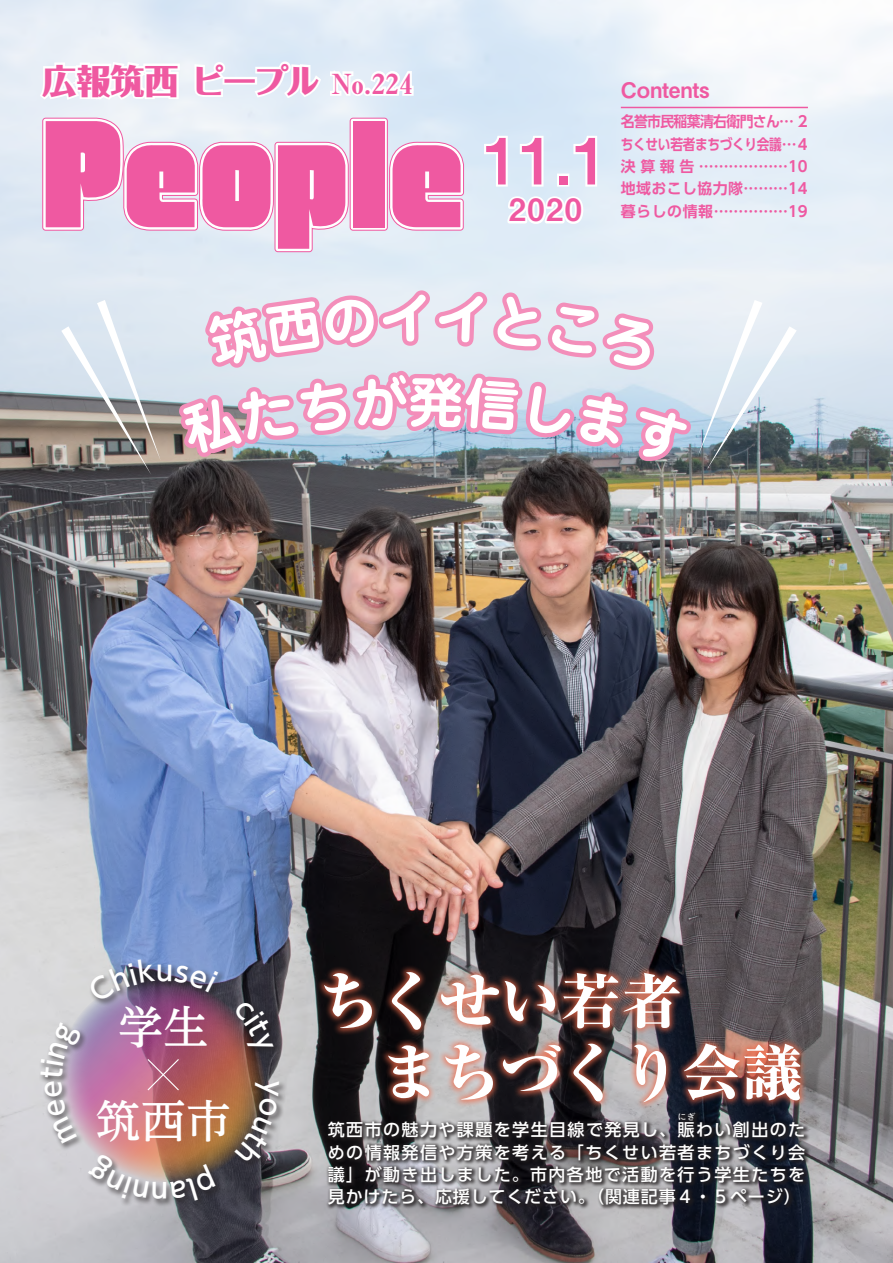
<style>
.page{position:relative;width:893px;height:1263px;background:#fff}
.page>*{position:absolute;margin:0;border:0;box-sizing:border-box;transform-origin:0 0}
.t1{font:63.75px "Midashi Go Pro MB31";color:#ef59a1;scale:.94 1}
.t2{font:800 60.6px/71.6px "Ryumin Pro";color:#fff}
.t3{font:500 45.15px/93.9px "UD Reimin Pro";color:#fff;text-align:center}
.t4{font:800 34.05px "Folk Pro";color:#ef59a1}
.t5{font:30.9px "Midashi Go Pro MB31";color:#ef59a1}
.t6{font:27.6px "Midashi Min Pro MA31";color:#ef59a1}
.t7{font:21.3px "Midashi Go Pro MB31";color:#ef59a1}
.t8{font:500 16.95px/22.2px "UD Shin Go Pro";letter-spacing:.085em;color:#fff;text-align:justify}
.t9{font:700 14.85px/22.4px "UD Shin Go Pro De";letter-spacing:-.02em;color:#ef59a1;text-align:justify;scale:.93 1}
.t10{font:500 8.55px "UD Shin Go Pro";color:#fff}
</style>
<div class="page">
<img style="left:0;top:0;width:893px;height:1263px">
<div style="left:316px;top:964px;width:492px;height:146px;background:#f26b4a;opacity:.75"></div>
<svg style="left:374px;top:853px;width:26px;height:410px;background:#4d4243"></svg>
<svg style="left:347px;top:0;width:69px;height:853px;background:#ddd7d9"></svg>
<img style="left:400px;top:762px;width:69px;height:501px">
<div style="left:39px;top:958px;width:248px;height:251px;background:#231f20;opacity:.75"></div>
<svg style="left:146px;top:1058px;width:34px;height:34px"></svg>
<div style="left:325px;top:1111px;width:486px;height:99px;background:#231f20;opacity:.75"></div>
<svg style="left:37px;top:51px;width:145px;height:54px"></svg>
<svg style="left:192px;top:60px;width:35px;height:39px"></svg>
<div style="left:223px;top:77px;width:34px;height:8px;border:4px solid #fff"></div>
<svg style="left:251px;top:59px;width:165px;height:42px"></svg>
<hr style="left:621px;top:107px;width:187px;height:1px;background:#ef59a1">
<img style="left:42px;top:118px;width:755px;height:644px">
<svg style="left:86px;top:958px;width:133px;height:45px;background:#787692"></svg>
<svg style="left:233px;top:999px;width:41px;height:56px;background:#423439"></svg>
<svg style="left:235px;top:1080px;width:45px;height:87px;background:#73635a"></svg>
<svg style="left:88px;top:1153px;width:128px;height:49px;background:#9a8882"></svg>
<svg style="left:40px;top:1022px;width:42px;height:122px;background:#b7aeb9"></svg>
<h3 class="t4" style="left:43px;top:52px;width:279px">広報筑西ピープル</h3>
<h3 class="t6" style="left:331px;top:62px;width:83px">No.224</h3>
<h1 class="t1" style="left:484px;top:109px;width:132px">11.1</h1>
<h3 class="t5" style="left:509px;top:185px;width:75px">2020</h3>
<p class="t7" style="left:621px;top:73px;width:91px">Contents</p>
<p class="t9" style="left:621px;top:110px;width:203px">名誉市民稲葉清右衛門さん... 2ちくせい若者まちづくり会議...4決算報告 ..................10地域おこし協力隊.........14暮らしの情報...............19</p>
<h3 class="t3" style="left:96px;top:979px;width:137px">学生筑西市</h3>
<h2 class="t2" style="left:379px;top:961px;width:425px;text-indent:-61px">ちくせい若者<br>まちづくり会議</h2>
<p class="t10" style="left:678px;top:1110px;width:19px">にぎ</p>
<p class="t8" style="left:328px;top:1140px;width:479px">めの情報発信や方策を考える「ちくせい若者まちづくり会議」が動き出しました。市内各地で活動を行う学生たちを見かけたら、応援してください。（関連記事４・５ページ(</p>
<p class="t8" style="left:328px;top:1118px;width:479px">筑西市の魅力や課題を学生目線で発見し、賑わい創出のた</p>
</div>
